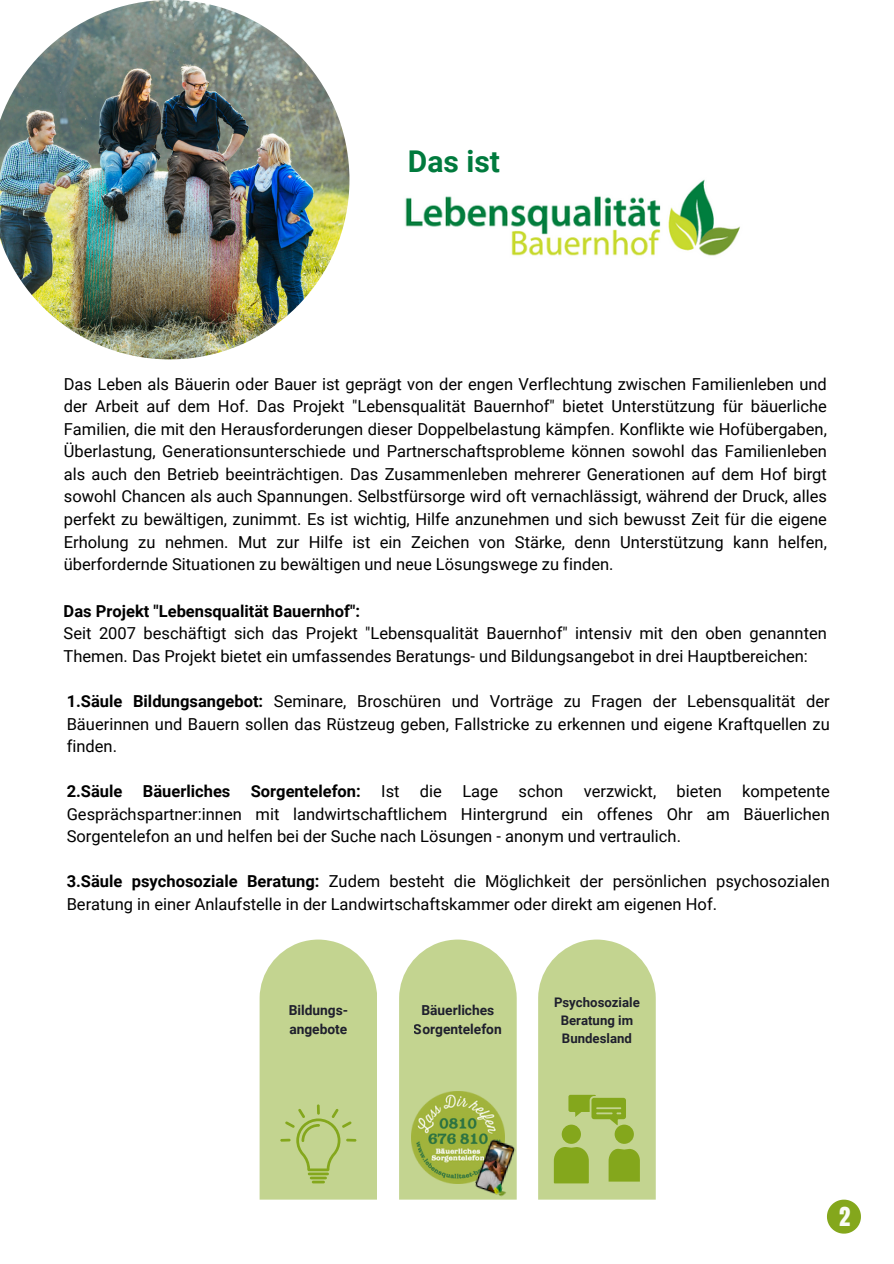
<style>
.page{position:relative;width:894px;height:1264px;background:#fff}
.page>*{position:absolute;margin:0;border:0;box-sizing:border-box;transform-origin:0 0}
.t1{font:700 30px "Roboto";color:#007a3d}
.t2{font:22.5px "Anton";color:#fafcf7}
.t3{font:16.5px/22.5px "Roboto";color:#000;text-align:justify}
.t4{font:700 13.8px/18.8px "Roboto";color:#1b1b2b;text-align:center}
.t5{font:700 13.2px/18.1px "Roboto";color:#1b1b2b;text-align:center}
.s1{font-weight:700}
</style>
<div class="page">
<img style="left:369px;top:162px;width:394px;height:114px;border-radius:57px">
<svg style="left:399px;top:939px;width:117px;height:260px;background:#c7d798"></svg>
<img style="left:411px;top:1091px;width:93px;height:92px">
<img style="left:473px;top:1135px;width:44px;height:64px">
<svg style="left:259px;top:939px;width:118px;height:260px;background:#c4d593"></svg>
<img style="left:0;top:0;width:349px;height:359px">
<svg style="left:538px;top:939px;width:117px;height:260px;background:#bed087"></svg>
<svg style="left:827px;top:1199px;width:33px;height:34px"></svg>
<h2 class="t1" style="left:408px;top:144px;width:93px">Das ist</h2>
<h2 class="t3" style="left:64px;top:373px;width:764px">Das Leben als Bäuerin oder Bauer ist geprägt von der engen Verflechtung zwischen Familienleben und der Arbeit auf dem Hof. Das Projekt "Lebensqualität Bauernhof" bietet Unterstützung für bäuerliche Familien, die mit den Herausforderungen dieser Doppelbelastung kämpfen. Konflikte wie Hofübergaben, Überlastung, Generationsunterschiede und Partnerschaftsprobleme können sowohl das Familienleben als auch den Betrieb beeinträchtigen. Das Zusammenleben mehrerer Generationen auf dem Hof birgt sowohl Chancen als auch Spannungen. Selbstfürsorge wird oft vernachlässigt, während der Druck, alles perfekt zu bewältigen, zunimmt. Es ist wichtig, Hilfe anzunehmen und sich bewusst Zeit für die eigene Erholung zu nehmen. Mut zur Hilfe ist ein Zeichen von Stärke, denn Unterstützung kann helfen, überfordernde Situationen zu bewältigen und neue Lösungswege zu finden.</h2>
<p class="t3" style="left:64px;top:600px;width:764px;text-align:left"><span class="s1">Das Projekt "Lebensqualität Bauernhof":<br></span>Seit 2007 beschäftigt sich das Projekt "Lebensqualität Bauernhof" intensiv mit den oben genannten<br>Themen. Das Projekt bietet ein umfassendes Beratungs- und Bildungsangebot in drei Hauptbereichen:</p>
<h2 class="t3" style="left:67px;top:690px;width:764px"><span class="s1">1.Säule Bildungsangebot:</span> Seminare, Broschüren und Vorträge zu Fragen der Lebensqualität der Bäuerinnen und Bauern sollen das Rüstzeug geben, Fallstricke zu erkennen und eigene Kraftquellen zu finden.</h2>
<h2 class="t3" style="left:67px;top:780px;width:764px"><span class="s1">2.Säule Bäuerliches Sorgentelefon:</span> Ist die Lage schon verzwickt, bieten kompetente Gesprächspartner:innen mit landwirtschaftlichem Hintergrund ein offenes Ohr am Bäuerlichen Sorgentelefon an und helfen bei der Suche nach Lösungen - anonym und vertraulich.</h2>
<h2 class="t3" style="left:67px;top:870px;width:764px"><span class="s1">3.Säule psychosoziale Beratung:</span> Zudem besteht die Möglichkeit der persönlichen psychosozialen<br>Beratung in einer Anlaufstelle in der Landwirtschaftskammer oder direkt am eigenen Hof.</h2>
<p class="t4" style="left:288px;top:1001px;width:61px;text-align:left">Bildungs&shy;angebote</p>
<p class="t4" style="left:414px;top:1001px;width:89px">Bäuerliches<br>Sorgentelefon</p>
<p class="t5" style="left:554px;top:993px;width:87px">Psychosoziale<br>Beratung im<br>Bundesland</p>
<h1 class="t2" style="left:839px;top:1199px;width:13px">2</h1>
</div>
